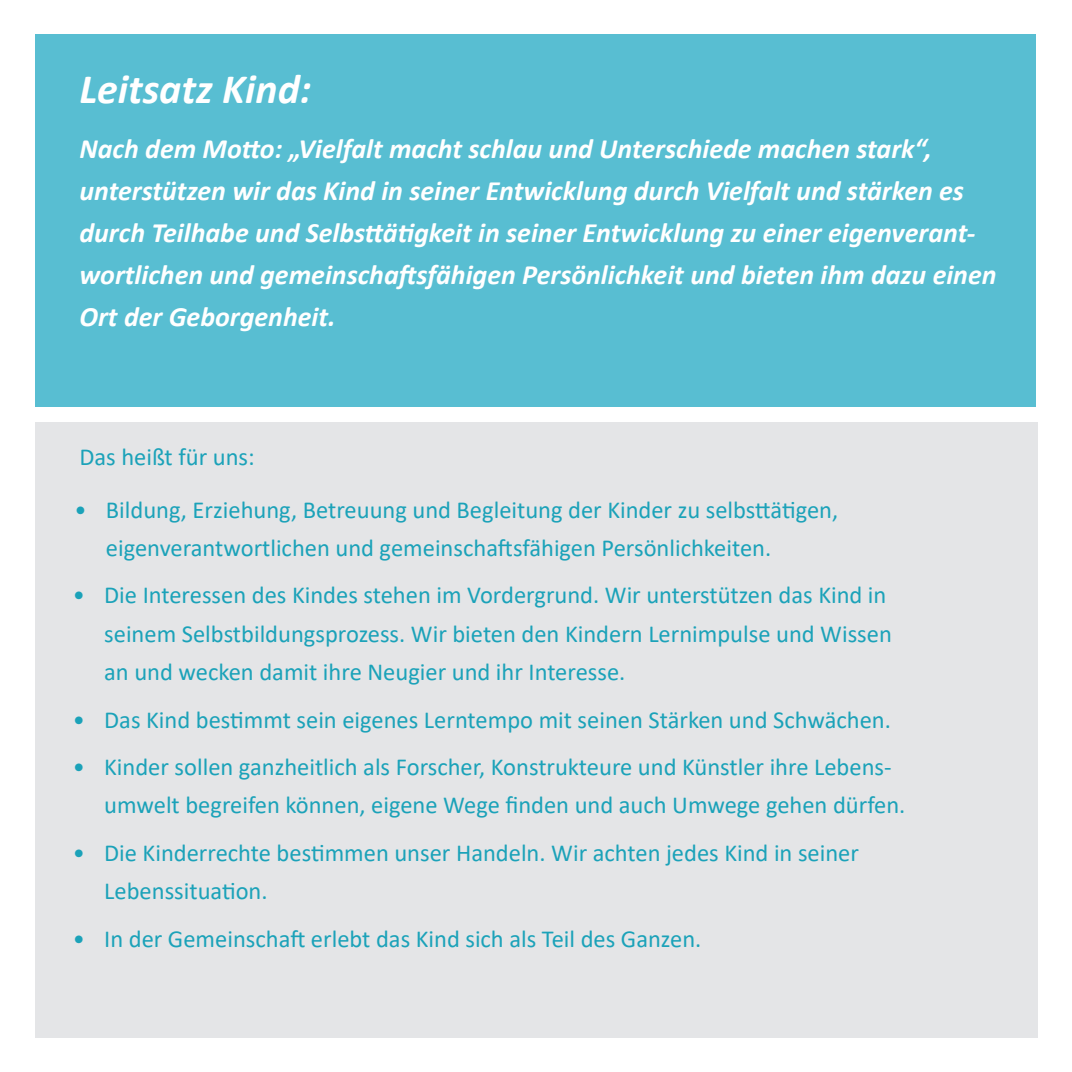
<style>
.page{position:relative;width:1072px;height:1072px;background:#fff}
.page>*{position:absolute;margin:0;border:0;box-sizing:border-box;transform-origin:0 0}
.t1{font:italic 700 42px "Calibri";color:#fff}
.t2{font:italic 700 28px/42px "Calibri";color:#fff}
.t3{font:24.5px/38.5px "Calibri";color:#1ba2b9}
</style>
<div class="page">
<div style="left:35px;top:35px;width:1000px;height:372px;background:#58bed2"></div>
<div style="left:35px;top:422px;width:1002px;height:615px;background:#e4e5e7"></div>
<p class="t1" style="left:79px;top:60px;width:233px">Leitsatz Kind:</p>
<p class="t2" style="left:79px;top:127px;width:918px">Nach dem Motto: „Vielfalt macht schlau und Unterschiede machen stark“, unterstützen wir das Kind in seiner Entwicklung durch Vielfalt und stärken es durch Teilhabe und Selbsttätigkeit in seiner Entwicklung zu einer eigenverant&shy;wortlichen und gemeinschaftsfähigen Persönlichkeit und bieten ihm dazu einen Ort der Geborgenheit.</p>
<p class="t3" style="left:79px;top:437px;width:177px">Das heißt für uns:</p>
<p class="t3" style="left:106px;top:489px;width:733px;text-indent:-32px">• Bildung, Erziehung, Betreuung und Begleitung der Kinder zu selbsttätigen, eigenverantwortlichen und gemeinschaftsfähigen Persönlichkeiten.</p>
<p class="t3" style="left:104px;top:575px;width:789px;text-indent:-32px">• Die Interessen des Kindes stehen im Vordergrund. Wir unterstützen das Kind in seinem Selbstbildungsprozess. Wir bieten den Kindern Lernimpulse und Wissen an und wecken damit ihre Neugier und ihr Interesse.</p>
<p class="t3" style="left:73px;top:699px;width:819px">• Das Kind bestimmt sein eigenes Lerntempo mit seinen Stärken und Schwächen.</p>
<p class="t3" style="left:104px;top:747px;width:802px;text-indent:-32px">• Kinder sollen ganzheitlich als Forscher, Konstrukteure und Künstler ihre Lebens&shy;umwelt begreifen können, eigene Wege finden und auch Umwege gehen dürfen.</p>
<p class="t3" style="left:104px;top:832px;width:756px;text-indent:-32px">• Die Kinderrechte bestimmen unser Handeln. Wir achten jedes Kind in seiner<br>Lebenssituation.</p>
<p class="t3" style="left:73px;top:918px;width:630px">• In der Gemeinschaft erlebt das Kind sich als Teil des Ganzen.</p>
</div>
